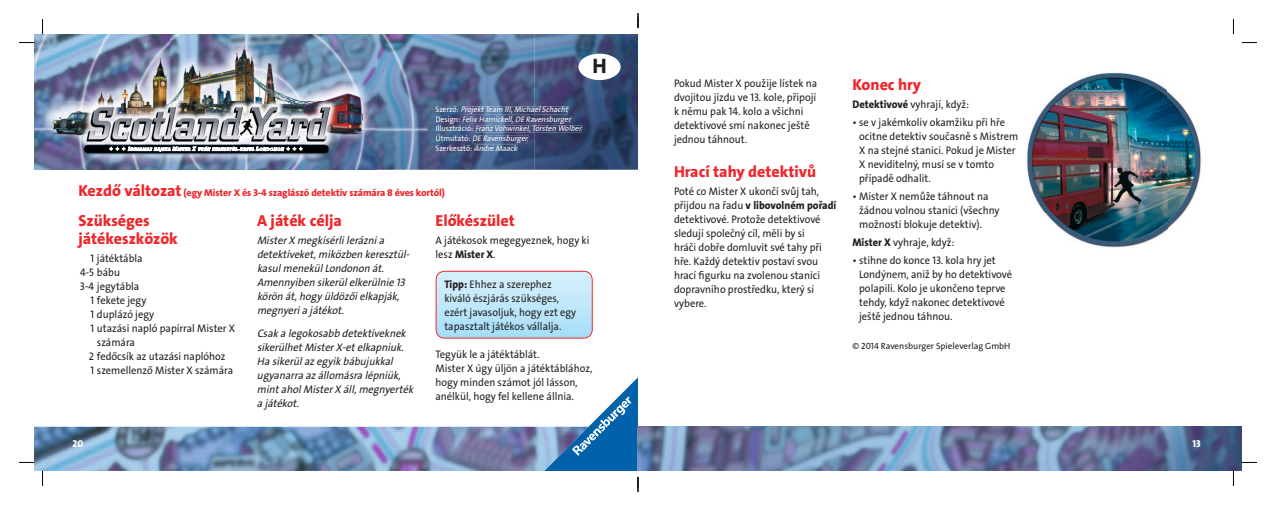
<style>
.page{position:relative;width:1276px;height:505px;background:#fff}
.page>*{position:absolute;margin:0;border:0;box-sizing:border-box;transform-origin:0 0}
.t1{font:21px "The Sans LP8 Ex Bld";color:#231f20}
.t2{font:16px/18px "The Sans LP8 Ex Bld";color:#ee282d}
.t3{font:11px/14px "The Sans LP5 Plain";color:#231f20;scale:.95 1}
.t4{font:italic 11px/14px "The Sans LP5 Plain";color:#231f20;scale:.95 1}
.t5{font:11px "The Sans LP8 Ex Bld";color:#231f20;scale:.95 1}
.t6{font:10px "The Sans LP8 Ex Bld";letter-spacing:-.01em;color:#ee282d}
.t7{font:10px "The Sans LP8 Ex Bld";color:#fff}
.t8{font:9px "The Sans LP5 Plain";color:#231f20}
.t9{font:italic 8px/9.6px "The Sans LP5 Plain";color:#fff;scale:.95 1}
.s1{font-style:normal}
.s2{font-size:16px}
.s3{font-family:"The Sans LP5 Plain"}
.s4{font-family:"The Sans LP8 Ex Bld"}
</style>
<div class="page">
<img style="left:534px;top:34px;width:104px;height:136px">
<img style="left:534px;top:106px;width:35px;height:8px">
<img style="left:534px;top:116px;width:38px;height:8px">
<img style="left:534px;top:125px;width:48px;height:8px">
<img style="left:34px;top:426px;width:1208px;height:45px">
<img style="left:376px;top:34px;width:158px;height:136px">
<img style="left:436px;top:106px;width:23px;height:6px">
<img style="left:436px;top:116px;width:24px;height:8px">
<img style="left:436px;top:125px;width:37px;height:6px">
<img style="left:436px;top:134px;width:34px;height:7px">
<img style="left:472px;top:135px;width:56px;height:8px">
<img style="left:436px;top:145px;width:36px;height:6px">
<img style="left:474px;top:145px;width:44px;height:6px">
<img style="left:34px;top:34px;width:342px;height:136px">
<div style="left:436px;top:271px;width:156px;height:67px;background:linear-gradient(to bottom,#d8f0fb,#a6def8);border-radius:9px"></div>
<div style="left:435px;top:271px;width:158px;height:67px;border:1px solid #ee282d;border-radius:9px"></div>
<svg style="left:539px;top:377px;width:99px;height:94px"></svg>
<div style="left:578px;top:54px;width:42px;height:26px;background:#fff;border-radius:50%"></div>
<svg style="left:109px;top:146px;width:193px;height:6px"></svg>
<img style="left:1027px;top:72px;width:174px;height:176px">
<svg style="left:19px;top:42px;width:15px;height:1px"></svg>
<svg style="left:1242px;top:42px;width:15px;height:1px"></svg>
<svg style="left:19px;top:461px;width:15px;height:2px"></svg>
<svg style="left:1242px;top:461px;width:15px;height:2px"></svg>
<svg style="left:42px;top:19px;width:1px;height:15px"></svg>
<svg style="left:42px;top:471px;width:1px;height:15px"></svg>
<svg style="left:1233px;top:19px;width:1px;height:15px"></svg>
<svg style="left:1233px;top:471px;width:1px;height:15px"></svg>
<svg style="left:637px;top:13px;width:2px;height:15px"></svg>
<svg style="left:637px;top:477px;width:2px;height:15px"></svg>
<h1 class="t1" style="left:592px;top:53px;width:16px">H</h1>
<p class="t9" style="left:435px;top:105px;width:141px"><span class="s1">Szerző:</span> Projekt Team III, Michael Schacht</p>
<p class="t9" style="left:435px;top:115px;width:145px"><span class="s1">Design:</span> Felix Harnickell, DE Ravensburger</p>
<p class="t9" style="left:535px;top:125px;width:51px">orsten Wolber</p>
<p class="t9" style="left:435px;top:125px;width:108px"><span class="s1">Illusztráció:</span> Franz Vohwinkel, T<br><span class="s1">Útmutató:</span> DE Ravensburger<br><span class="s1">Szerkesztő:</span> André Maack</p>
<p class="t6" style="left:79px;top:186px;width:368px"><span class="s2">Kezdő változat</span> (egy Mister X és 3-4 szaglászó detektív számára 8 éves kortól)</p>
<h2 class="t2" style="left:79px;top:212px;width:101px">Szükséges játékeszközök</h2>
<p class="t3" style="left:90px;top:252px;width:57px">1 játéktábla</p>
<p class="t3" style="left:80px;top:266px;width:44px">4-5 bábu</p>
<p class="t3" style="left:80px;top:280px;width:64px">3-4 jegytábla</p>
<p class="t3" style="left:90px;top:294px;width:60px">1 fekete jegy</p>
<p class="t3" style="left:90px;top:308px;width:69px">1 duplázó jegy</p>
<p class="t3" style="left:90px;top:322px;width:154px">1 utazási napló papírral Mister X</p>
<p class="t3" style="left:97px;top:336px;width:42px">számára</p>
<p class="t3" style="left:89px;top:350px;width:145px">2 fedőcsík az utazási naplóhoz</p>
<p class="t3" style="left:90px;top:364px;width:152px">1 szemellenző Mister X számára</p>
<p class="t7" style="left:73px;top:437px;width:12px">20</p>
<h2 class="t2" style="left:257px;top:212px;width:86px">A játék célja</h2>
<p class="t4" style="left:257px;top:234px;width:163px">Mister X megkísérli lerázni a detektíveket, miközben keresztül&shy;kasul menekül Londonon át.<br>Amennyiben sikerül elkerülnie 13 körön át, hogy üldözői elkapják, megnyeri a játékot.</p>
<p class="t4" style="left:257px;top:327px;width:166px">Csak a legokosabb detektíveknek sikerülhet Mister X-et elkapniuk.<br>Ha sikerül az egyik bábujukkal ugyanarra az állomásra lépniük, mint ahol Mister X áll, megnyerték a játékot.</p>
<h2 class="t2" style="left:435px;top:212px;width:81px">Előkészület</h2>
<p class="t3" style="left:435px;top:234px;width:163px">A játékosok megegyeznek, hogy ki</p>
<p class="t5" style="left:435px;top:247px;width:65px"><span class="s3">lesz</span> Mister X<span class="s3">.</span></p>
<p class="t3" style="left:444px;top:278px;width:140px"><span class="s4">Tipp:</span> Ehhez a szerephez kiváló észjárás szükséges, ezért javasoljuk, hogy ezt egy tapasztalt játékos vállalja.</p>
<p class="t3" style="left:435px;top:348px;width:167px">Tegyük le a játéktáblát.<br>Mister X úgy üljön a játéktáblához, hogy minden számot jól lásson, anélkül, hogy fel kellene állnia.</p>
<p class="t3" style="left:674px;top:77px;width:152px">Pokud Mister X použije lístek na dvojitou jízdu ve 13. kole, připojí k němu pak 14. kolo a všichni detektivové smí nakonec ještě jednou táhnout.</p>
<h2 class="t2" style="left:852px;top:76px;width:70px">Konec hry</h2>
<p class="t3" style="left:852px;top:99px;width:124px"><span class="s4">Detektivové</span> vyhrají, když:</p>
<p class="t3" style="left:859px;top:117px;width:169px;text-indent:-7px">• se v jakémkoliv okamžiku při hře ocitne detektiv současně s Mistrem<br>X na stejné stanici. Pokud je Mister<br>X neviditelný, musí se v tomto případě odhalit.</p>
<p class="t3" style="left:859px;top:191px;width:149px;text-indent:-7px">• Mister X nemůže táhnout na žádnou volnou stanici (všechny možnosti blokuje detektiv).</p>
<p class="t3" style="left:852px;top:237px;width:109px"><span class="s4">Mister X</span> vyhraje, když:</p>
<p class="t3" style="left:859px;top:254px;width:162px;text-indent:-7px">• stihne do konce 13. kola hry jet<br>Londýnem, aniž by ho detektivové polapili. Kolo je ukončeno teprve tehdy, když nakonec detektivové ještě jednou táhnou.</p>
<p class="t8" style="left:852px;top:342px;width:160px">© 2014 Ravensburger Spieleverlag GmbH</p>
<h2 class="t2" style="left:674px;top:163px;width:144px">Hrací tahy detektivů</h2>
<p class="t3" style="left:674px;top:185px;width:154px">Poté co Mister X ukončí svůj tah,</p>
<p class="t5" style="left:674px;top:198px;width:172px"><span class="s3">přijdou na řadu</span> v libovolném pořadí</p>
<p class="t3" style="left:674px;top:213px;width:157px">detektivové. Protože detektivové sledují společný cíl, měli by si hráči dobře domluvit své tahy při hře. Každý detektiv postaví svou hrací figurku na zvolenou stanici dopravního prostředku, který si vybere.</p>
<p class="t7" style="left:1192px;top:437px;width:10px">13</p>
</div>
